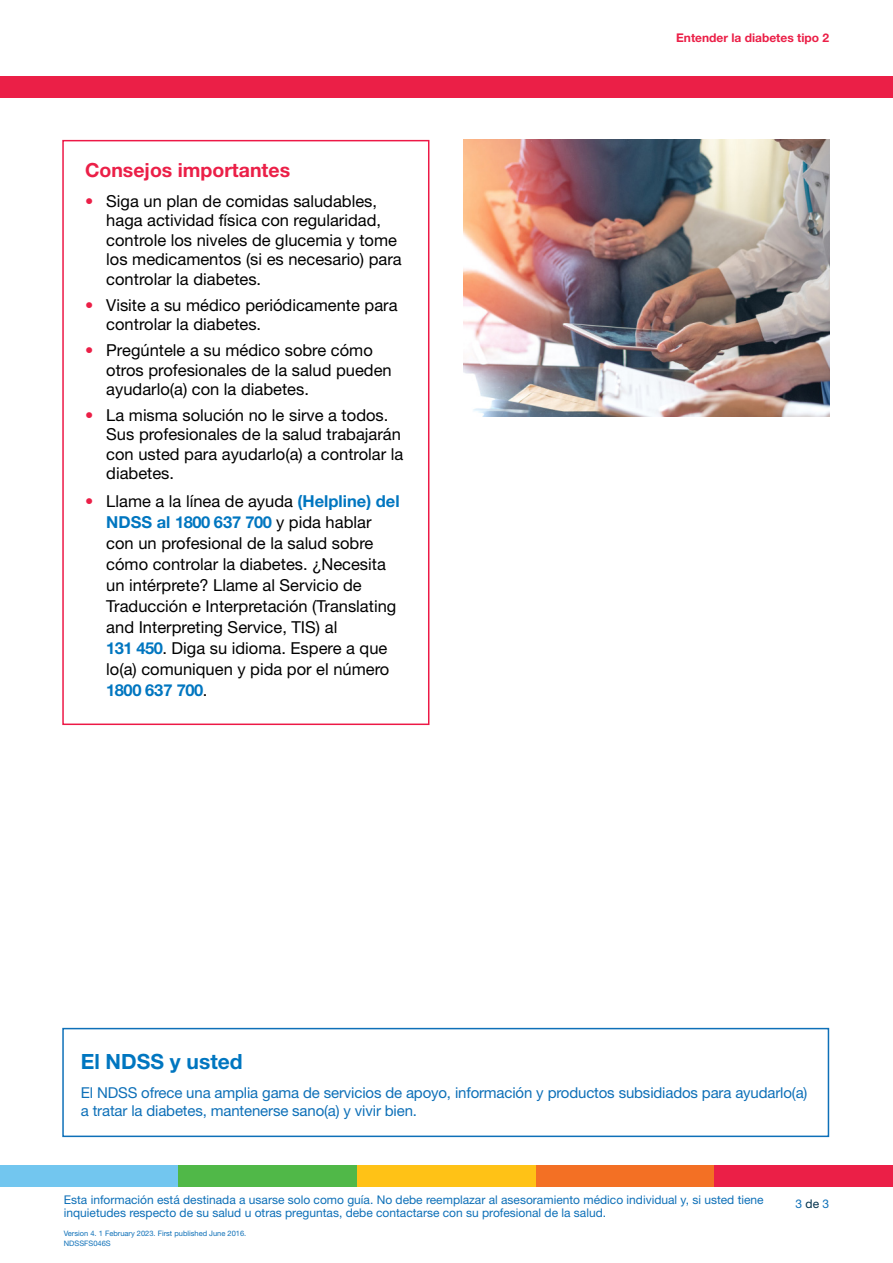
<style>
.page{position:relative;width:893px;height:1263px;background:#fff}
.page>*{position:absolute;margin:0;border:0;box-sizing:border-box;transform-origin:0 0}
.t1{font:700 21px "Helvetica Neue LT Std";color:#0076c0}
.t2{font:700 19.5px "Helvetica Neue LT Std";color:#eb1f47}
.t3{font:16.5px/19.5px "Helvetica Neue LT Std";color:#000}
.t4{font:15px/18px "Helvetica Neue LT Std";letter-spacing:-.01em;color:#0e70b8}
.t5{font:12px/13.5px "Helvetica Neue LT Std";color:#0e70b8}
.t6{font:700 12px "Helvetica Neue LT Std";color:#eb1f47}
.t7{font:7.5px/10.5px "Helvetica Neue LT Std";color:#0e70b8}
.s1{color:#eb1f47}
.s2{font-weight:700;color:#0076c0}
.s3{color:#02314b}
</style>
<div class="page">
<div style="left:0;top:1165px;width:179px;height:22px;background:#72c6ef"></div>
<div style="left:179px;top:1165px;width:178px;height:22px;background:#50b848"></div>
<div style="left:357px;top:1165px;width:179px;height:22px;background:#ffc216"></div>
<div style="left:536px;top:1165px;width:178px;height:22px;background:#f37024"></div>
<div style="left:714px;top:1165px;width:179px;height:22px;background:#eb1f47"></div>
<div style="left:0;top:77px;width:893px;height:21px;background:#eb1f47"></div>
<div style="left:62px;top:1028px;width:767px;height:109px;border:2px solid #0e70b8"></div>
<div style="left:62px;top:140px;width:367px;height:585px;border:2px solid #ed1846"></div>
<img style="left:463px;top:140px;width:366px;height:277px">
<p class="t2" style="left:85px;top:158px;width:207px">Consejos importantes</p>
<p class="t3" style="left:106px;top:191px;width:297px;text-indent:-21px"><span class="s1">•</span> Siga un plan de comidas saludables, haga actividad física con regularidad, controle los niveles de glucemia y tome los medicamentos (si es necesario) para controlar la diabetes.</p>
<p class="t3" style="left:106px;top:295px;width:293px;text-indent:-21px"><span class="s1">•</span> Visite a su médico periódicamente para controlar la diabetes.</p>
<p class="t3" style="left:106px;top:340px;width:287px;text-indent:-21px"><span class="s1">•</span> Pregúntele a su médico sobre cómo otros profesionales de la salud pueden ayudarlo(a) con la diabetes.</p>
<p class="t3" style="left:106px;top:405px;width:299px;text-indent:-21px"><span class="s1">•</span> La misma solución no le sirve a todos.<br>Sus profesionales de la salud trabajarán con usted para ayudarlo(a) a controlar la diabetes.</p>
<p class="t3" style="left:106px;top:490px;width:295px;line-height:21px;text-indent:-21px"><span class="s1">•</span> Llame a la línea de ayuda <span class="s2">(Helpline) del NDSS al 1800 637 700</span> y pida hablar con un profesional de la salud sobre cómo controlar la diabetes. ¿Necesita un intérprete? Llame al Servicio de Traducción e Interpretación (Translating and Interpreting Service, TIS) al<br><span class="s2">131 450</span>. Diga su idioma. Espere a que lo(a) comuniquen y pida por el número <span class="s2">1800 637 700</span>.</p>
<p class="t6" style="left:676px;top:30px;width:155px">Entender la diabetes tipo 2</p>
<p class="t1" style="left:81px;top:1048px;width:163px">El NDSS y usted</p>
<p class="t4" style="left:81px;top:1083px;width:728px">El NDSS ofrece una amplia gama de servicios de apoyo, información y productos subsidiados para ayudarlo(a) a tratar la diabetes, mantenerse sano(a) y vivir bien.</p>
<p class="t5" style="left:64px;top:1192px;width:701px">Esta información está destinada a usarse solo como guía. No debe reemplazar al asesoramiento médico individual y, si usted tiene inquietudes respecto de su salud u otras preguntas, debe contactarse con su profesional de la salud.</p>
<p class="t7" style="left:64px;top:1227px;width:184px">Version 4. 1 February 2023. First published June 2016.<br>NDSSFS046S</p>
<p class="t5" style="left:796px;top:1196px;width:35px">3 <span class="s3">de</span> 3</p>
</div>
